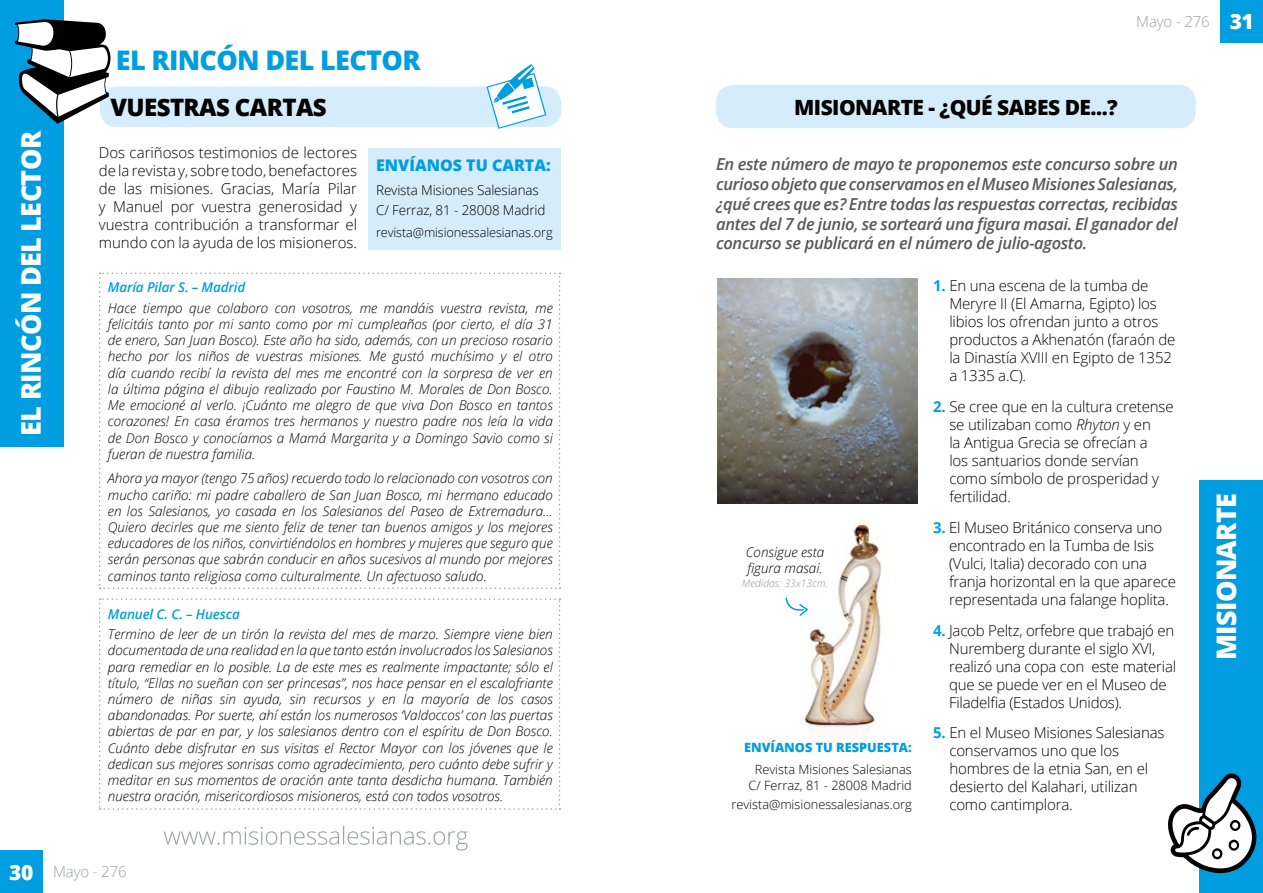
<style>
.page{position:relative;width:1263px;height:893px;background:#fff}
.page>*{position:absolute;margin:0;border:0;box-sizing:border-box;transform-origin:0 0}
.t1{font:800 27px "Open Sans";letter-spacing:-.025em;color:#fff}
.t2{font:800 27px "Open Sans";letter-spacing:-.025em;color:#009ee0}
.t3{font:800 24px "Open Sans";letter-spacing:-.025em;color:#000}
.t4{font:800 21px "Open Sans";letter-spacing:-.025em;color:#000}
.t5{font:800 21px "Open Sans";color:#fff}
.t6{font:italic 600 16.5px/19.8px "Open Sans";letter-spacing:-.02em;color:#58585a;text-align:justify}
.t7{font:800 16.05px "Open Sans";color:#009ee0}
.t8{font:300 15px/18px "Open Sans";letter-spacing:-.01em;color:#000}
.t9{font:300 15px "Open Sans";letter-spacing:-.01em;color:#9c9e9f}
.t10{font:italic 300 13.5px/16.2px "Open Sans";color:#000;text-align:justify}
.t11{font:300 13.5px/19.5px "Open Sans";letter-spacing:-.01em;color:#000}
.t12{font:italic 600 13.5px "Open Sans";letter-spacing:-.01em;color:#009ee0}
.t13{font:300 12.75px/15.3px "Open Sans";color:#000;text-align:center}
.t14{font:800 12.75px "Open Sans";color:#009ee0}
.t15{font:italic 300 10.5px "Open Sans";color:#969799}
.s1{font-weight:700;color:#009ee0}
.s2{font-style:italic}
</style>
<div class="page">
<img style="left:800px;top:523px;width:82px;height:212px">
<svg style="left:785px;top:596px;width:23px;height:21px"></svg>
<div style="left:368px;top:148px;width:192px;height:101px;background:#d5edfa"></div>
<div style="left:1220px;top:0;width:43px;height:43px;background:#009ee0"></div>
<div style="left:1199px;top:480px;width:64px;height:413px;background:#009ee0"></div>
<div style="left:716px;top:85px;width:480px;height:43px;background:#d5edfa;border-radius:17px"></div>
<div style="left:0;top:0;width:64px;height:446px;background:#009ee0"></div>
<div style="left:0;top:850px;width:43px;height:43px;background:#009ee0"></div>
<div style="left:100px;top:87px;width:461px;height:40px;background:#d5edfa;border-radius:17px"></div>
<svg style="left:99px;top:273px;width:461px;height:316px"></svg>
<svg style="left:99px;top:598px;width:461px;height:212px"></svg>
<svg style="left:486px;top:64px;width:60px;height:65px"></svg>
<svg style="left:164px;top:826px;width:304px;height:24px"></svg>
<svg style="left:15px;top:19px;width:96px;height:105px"></svg>
<svg style="left:1168px;top:773px;width:89px;height:100px"></svg>
<img style="left:717px;top:279px;width:201px;height:225px">
<h1 class="t1" style="left:10px;top:436px;width:307px;rotate:-90deg">EL RINCÓN DEL LECTOR</h1>
<h1 class="t2" style="left:116px;top:40px;width:306px">EL RINCÓN DEL LECTOR</h1>
<h2 class="t3" style="left:111px;top:89px;width:218px">VUESTRAS CARTAS</h2>
<p class="t8" style="left:99px;top:144px;width:260px;text-align:justify">Dos cariñosos testimonios de lectores de la revista y, sobre todo, benefactores de las misiones. Gracias, María Pilar y Manuel por vuestra generosidad y vuestra contribución a transformar el mundo con la ayuda de los misioneros.</p>
<p class="t12" style="left:108px;top:278px;width:139px">María Pilar S. – Madrid</p>
<p class="t7" style="left:376px;top:153px;width:176px">ENVÍANOS TU CARTA:</p>
<p class="t11" style="left:376px;top:180px;width:171px">Revista Misiones Salesianas<br>C/ Ferraz, 81 - 28008 Madrid</p>
<p class="t13" style="left:376px;top:225px;width:178px">revista@misionessalesianas.org</p>
<p class="t10" style="left:108px;top:299px;width:446px">Hace tiempo que colaboro con vosotros, me mandáis vuestra revista, me felicitáis tanto por mi santo como por mi cumpleaños (por cierto, el día 31 de enero, San Juan Bosco). Este año ha sido, además, con un precioso rosario hecho por los niños de vuestras misiones. Me gustó muchísimo y el otro día cuando recibí la revista del mes me encontré con la sorpresa de ver en la última página el dibujo realizado por Faustino M. Morales de Don Bosco.<br>Me emocioné al verlo. ¡Cuánto me alegro de que viva Don Bosco en tantos corazones! En casa éramos tres hermanos y nuestro padre nos leía la vida de Don Bosco y conocíamos a Mamá Margarita y a Domingo Savio como si fueran de nuestra familia.</p>
<p class="t10" style="left:108px;top:470px;width:446px">Ahora ya mayor (tengo 75 años) recuerdo todo lo relacionado con vosotros con mucho cariño: mi padre caballero de San Juan Bosco, mi hermano educado en los Salesianos, yo casada en los Salesianos del Paseo de Extremadura...<br>Quiero decirles que me siento feliz de tener tan buenos amigos y los mejores educadores de los niños, convirtiéndolos en hombres y mujeres que seguro que serán personas que sabrán conducir en años sucesivos al mundo por mejores caminos tanto religiosa como culturalmente. Un afectuoso saludo.</p>
<p class="t12" style="left:108px;top:604px;width:133px">Manuel C. C. – Huesca</p>
<p class="t10" style="left:108px;top:626px;width:446px">Termino de leer de un tirón la revista del mes de marzo. Siempre viene bien documentada de una realidad en la que tanto están involucrados los Salesianos para remediar en lo posible. La de este mes es realmente impactante; sólo el título, “Ellas no sueñan con ser princesas”, nos hace pensar en el escalofriante número de niñas sin ayuda, sin recursos y en la mayoría de los casos abandonadas. Por suerte, ahí están los numerosos ‘Valdoccos’ con las puertas abiertas de par en par, y los salesianos dentro con el espíritu de Don Bosco.<br>Cuánto debe disfrutar en sus visitas el Rector Mayor con los jóvenes que le dedican sus mejores sonrisas como agradecimiento, pero cuánto debe sufrir y meditar en sus momentos de oración ante tanta desdicha humana. También nuestra oración, misericordiosos misioneros, está con todos vosotros.</p>
<h3 class="t5" style="left:9px;top:856px;width:26px">30</h3>
<p class="t9" style="left:53px;top:862px;width:75px">Mayo - 276</p>
<p class="t9" style="left:1136px;top:11px;width:75px">Mayo - 276</p>
<h3 class="t5" style="left:1230px;top:6px;width:26px">31</h3>
<h3 class="t4" style="left:794px;top:91px;width:242px">MISIONARTE - ¿QUÉ SAbes</h3>
<h3 class="t4" style="left:1065px;top:91px;width:55px">DE...?</h3>
<p class="t6" style="left:716px;top:154px;width:463px">En este número de mayo te proponemos este concurso sobre un curioso objeto que conservamos en el Museo Misiones Salesianas, ¿qué crees que es? Entre todas las respuestas correctas, recibidas antes del 7 de junio, se sorteará una figura masai. El ganador del concurso se publicará en el número de julio-agosto.</p>
<p class="t10" style="left:746px;top:543px;width:80px">Consigue esta figura masai.</p>
<p class="t15" style="left:742px;top:575px;width:88px">Medidas: 33x13cm.</p>
<p class="t14" style="left:744px;top:738px;width:169px">ENVÍANOS TU RESPUESTA:</p>
<p class="t13" style="left:748px;top:762px;width:165px">Revista Misiones Salesianas<br>C/ Ferraz, 81 - 28008 Madrid</p>
<p class="t13" style="left:731px;top:797px;width:182px">revista@misionessalesianas.org</p>
<p class="t8" style="left:949px;top:276px;width:228px;text-indent:-16px"><span class="s1">1.</span> En una escena de la tumba de<br>Meryre II (El Amarna, Egipto) los libios los ofrendan junto a otros productos a Akhenatón (faraón de la Dinastía XVIII en Egipto de 1352 a 1335 a.C).</p>
<p class="t8" style="left:949px;top:397px;width:226px;text-indent:-16px"><span class="s1">2.</span> Se cree que en la cultura cretense se utilizaban como <span class="s2">Rhyton</span> y en<br>la Antigua Grecia se ofrecían a<br>los santuarios donde servían como símbolo de prosperidad y fertilidad.</p>
<p class="t8" style="left:949px;top:518px;width:228px;text-indent:-16px"><span class="s1">3.</span> El Museo Británico conserva uno encontrado en la Tumba de Isis (Vulci, Italia) decorado con una franja horizontal en la que aparece representada una falange hoplita.</p>
<p class="t8" style="left:949px;top:621px;width:228px;text-indent:-16px"><span class="s1">4.</span> Jacob Peltz, orfebre que trabajó en<br>Nuremberg durante el siglo XVI, realizó una copa con este material que se puede ver en el Museo de<br>Filadelfia (Estados Unidos).</p>
<p class="t8" style="left:949px;top:723px;width:217px;text-indent:-16px"><span class="s1">5.</span> En el Museo Misiones Salesianas conservamos uno que los hombres de la etnia San, en el desierto del Kalahari, utilizan como cantimplora.</p>
<h1 class="t1" style="left:1206px;top:660px;width:169px;rotate:-90deg">MISIONARTE</h1>
</div>
